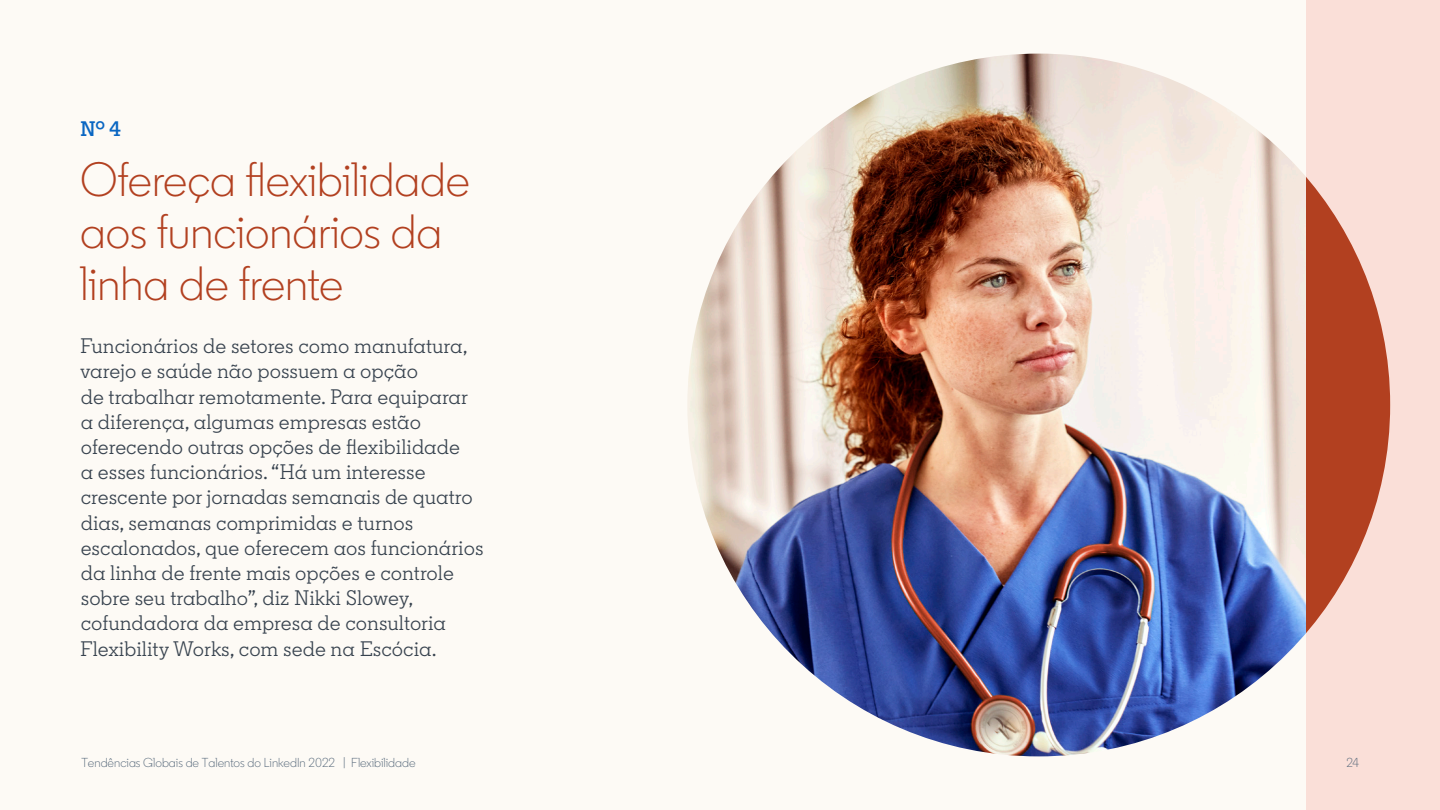
<style>
.page{position:relative;width:1440px;height:810px;background:#fdfaf5}
.page>*{position:absolute;margin:0;border:0;box-sizing:border-box;transform-origin:0 0}
.t1{font:300 48px/52px "Community";color:#b24020}
.t2{font:21px/25.2px "Community Slab";color:#38434f}
.t3{font:600 21px "Community Slab";color:#0a66c2}
.t4{font:300 13px "Community";color:#56687a}
</style>
<div class="page">
<img style="left:687px;top:54px;width:703px;height:702px;border-radius:351px">
<div style="left:1307px;top:0;width:133px;height:810px;background:#fadfd8"></div>
<svg style="left:1307px;top:178px;width:83px;height:454px;fill:#b24020"></svg>
<p class="t3" style="left:80px;top:115px;width:43px">Nº 4</p>
<p class="t1" style="left:80px;top:154px;width:391px">Ofereça flexibilidade aos funcionários da linha de frente</p>
<p class="t2" style="left:80px;top:333px;width:405px">Funcionários de setores como manufatura, varejo e saúde não possuem a opção<br>de trabalhar remotamente. Para equiparar a diferença, algumas empresas estão oferecendo outras opções de flexibilidade<br>a esses funcionários. “Há um interesse crescente por jornadas semanais de quatro dias, semanas comprimidas e turnos escalonados, que oferecem aos funcionários da linha de frente mais opções e controle sobre seu trabalho”, diz Nikki Slowey, cofundadora da empresa de consultoria Flexibility Works, com sede na Escócia.</p>
<p class="t4" style="left:81px;top:754px;width:336px">Tendências Globais de Talentos do LinkedIn 2022 | Flexibilidade</p>
<p class="t4" style="left:1346px;top:754px;width:14px">24</p>
</div>
